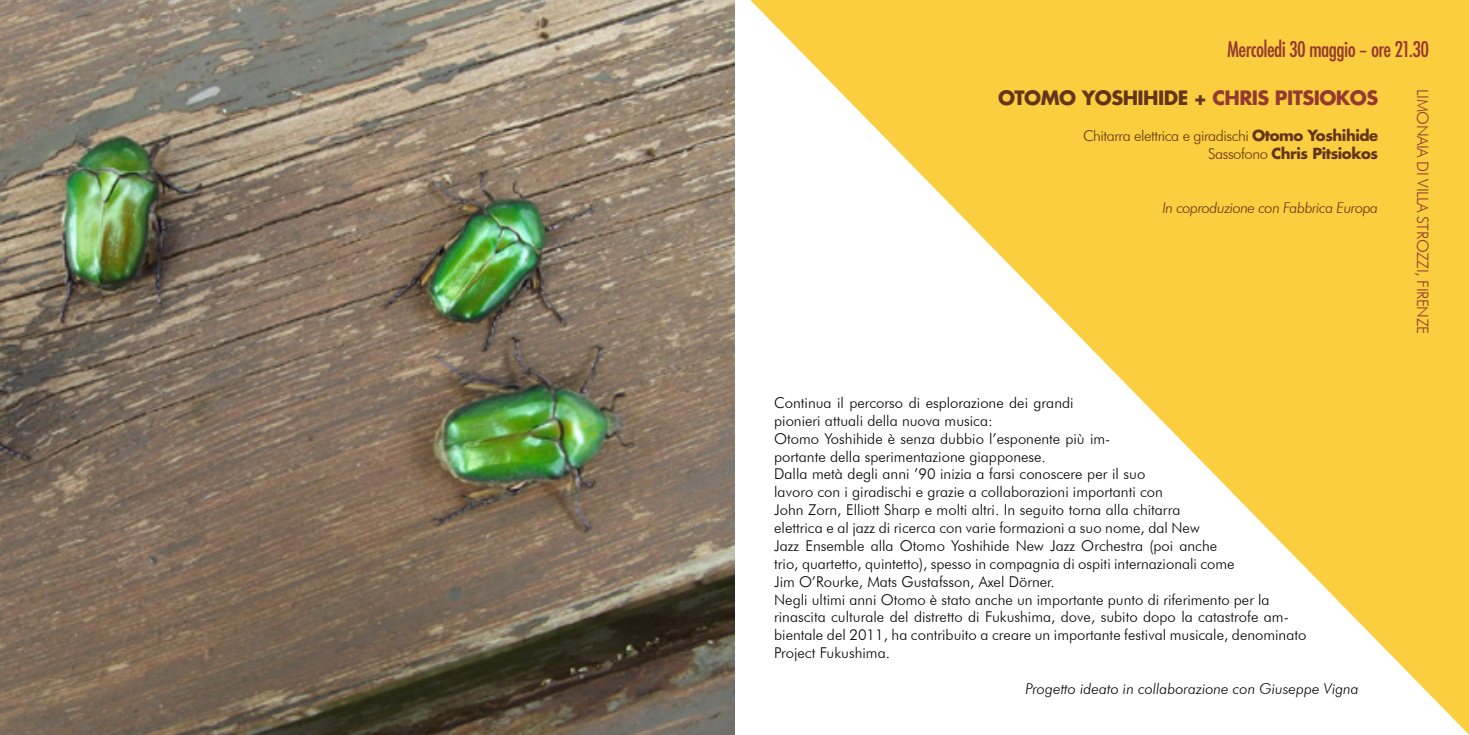
<style>
.page{position:relative;width:1469px;height:735px;background:#fff}
.page>*{position:absolute;margin:0;border:0;box-sizing:border-box;transform-origin:0 0}
.t1{font:500 condensed 21px "Futura";letter-spacing:-.03em;color:#953930}
.t2{font:700 19.25px "Futura Std";letter-spacing:-.03em;color:#64351b}
.t3{font:300 15.75px "Futura BT";letter-spacing:-.03em;color:#953930}
.t4{font:300 14.88px/17.8px "Futura BT";color:#000}
.t5{font:italic 300 14.88px "Futura BT";color:#000}
.t6{font:300 14.88px "Futura BT";letter-spacing:-.03em;color:#64351b}
.t7{font:italic 300 14.88px "Futura BT";letter-spacing:-.03em;color:#64351b}
.t8{font:700 14.88px "Futura Std";letter-spacing:-.03em;color:#64351b}
.s1{color:#953930}
.s2{font-family:"Futura Std";font-weight:700}
.s3{font-family:"Futura BT";font-weight:300}
</style>
<div class="page">
<svg style="left:750px;top:0;width:718px;height:734px"></svg>
<img style="left:0;top:0;width:734px;height:734px">
<h1 class="t1" style="left:1227px;top:36px;width:204px">Mercoledi 30 maggio – ore 21.30</h1>
<p class="t2" style="left:998px;top:85px;width:381px">OTOMO YOSHIHIDE + <span class="s1">CHRIS PITSIOKOS</span></p>
<p class="t6" style="left:1083px;top:127px;width:297px">Chitarra elettrica e giradischi <span class="s2">Otomo Yoshihide</span></p>
<p class="t8" style="left:1208px;top:143px;width:171px"><span class="s3">Sassofono</span> Chris Pitsiokos</p>
<p class="t7" style="left:1162px;top:198px;width:217px">In coproduzione con Fabbrica Europa</p>
<p class="t4" style="left:774px;top:393px;width:534px">Continua il percorso di esplorazione dei grandi<br>pionieri attuali della nuova musica:<br>Otomo Yoshihide è senza dubbio l’esponente più im-<br>portante della sperimentazione giapponese.<br>Dalla metà degli anni ’90 inizia a farsi conoscere per il suo<br>lavoro con i giradischi e grazie a collaborazioni importanti con<br>John Zorn, Elliott Sharp e molti altri. In seguito torna alla chitarra<br>elettrica e al jazz di ricerca con varie formazioni a suo nome, dal New<br>Jazz Ensemble alla Otomo Yoshihide New Jazz Orchestra (poi anche<br>trio, quartetto, quintetto), spesso in compagnia di ospiti internazionali come<br>Jim O’Rourke, Mats Gustafsson, Axel Dörner.<br>Negli ultimi anni Otomo è stato anche un importante punto di riferimento per la rinascita culturale del distretto di Fukushima, dove, subito dopo la catastrofe am&shy;bientale del 2011, ha contribuito a creare un importante festival musicale, denominato Project Fukushima.</p>
<p class="t5" style="left:1025px;top:679px;width:335px">Progetto ideato in collaborazione con Giuseppe Vigna</p>
<p class="t3" style="left:1432px;top:89px;width:246px;rotate:90deg">LIMONAIA DI VILLA STROZZI, FIRENZE</p>
</div>
